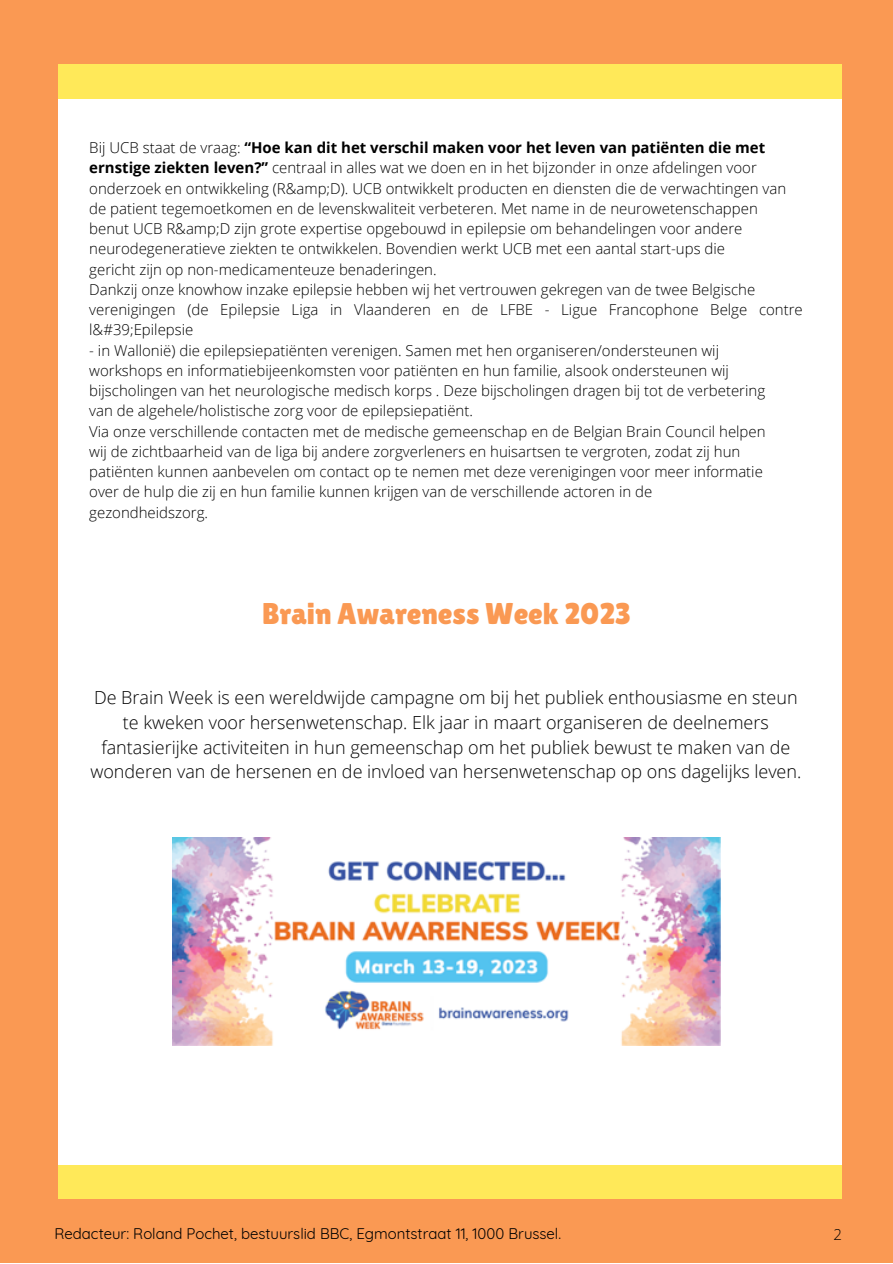
<style>
.page{position:relative;width:893px;height:1264px;background:#fff}
.page>*{position:absolute;margin:0;border:0;box-sizing:border-box;transform-origin:0 0}
.t1{font:30px "Lilita One";color:#fa9953}
.t2{font:300 18px/24.8px "Open Sans";color:#000;text-align:center}
.t3{font:300 15px/20.2px "Open Sans";color:#000}
.t4{font:15px "Quicksand";color:#000}
.s1{font-weight:700}
</style>
<div class="page">
<div style="left:0;top:0;width:892px;height:1262px;background:#fa9953"></div>
<div style="left:59px;top:77px;width:782px;height:1108px;background:#fff"></div>
<div style="left:59px;top:1165px;width:782px;height:33px;background:#ffe959"></div>
<div style="left:59px;top:64px;width:782px;height:34px;background:#ffe959"></div>
<img style="left:172px;top:837px;width:548px;height:208px">
<p class="t3" style="left:89px;top:137px;width:715px">Bij UCB staat de vraag: <span class="s1">“Hoe kan dit het verschil maken voor het leven van patiënten die met ernstige ziekten leven?”</span> centraal in alles wat we doen en in het bijzonder in onze afdelingen voor onderzoek en ontwikkeling (R&amp;amp;D). UCB ontwikkelt producten en diensten die de verwachtingen van de patient tegemoetkomen en de levenskwaliteit verbeteren. Met name in de neurowetenschappen<br>benut UCB R&amp;amp;D zijn grote expertise opgebouwd in epilepsie om behandelingen voor andere neurodegeneratieve ziekten te ontwikkelen. Bovendien werkt UCB met een aantal start-ups die<br>gericht zijn op non-medicamenteuze benaderingen.<br>Dankzij onze knowhow inzake epilepsie hebben wij het vertrouwen gekregen van de twee Belgische verenigingen (de Epilepsie Liga in Vlaanderen en de LFBE - Ligue Francophone Belge contre l&amp;#39;Epilepsie</p>
<p class="t3" style="left:89px;top:339px;width:677px">- in Wallonië) die epilepsiepatiënten verenigen. Samen met hen organiseren/ondersteunen wij workshops en informatiebijeenkomsten voor patiënten en hun familie, alsook ondersteunen wij bijscholingen van het neurologische medisch korps . Deze bijscholingen dragen bij tot de verbetering van de algehele/holistische zorg voor de epilepsiepatiënt.<br>Via onze verschillende contacten met de medische gemeenschap en de Belgian Brain Council helpen wij de zichtbaarheid van de liga bij andere zorgverleners en huisartsen te vergroten, zodat zij hun patiënten kunnen aanbevelen om contact op te nemen met deze verenigingen voor meer informatie over de hulp die zij en hun familie kunnen krijgen van de verschillende actoren in de gezondheidszorg.</p>
<h1 class="t1" style="left:262px;top:596px;width:370px">Brain Awareness Week 2023</h1>
<p class="t2" style="left:90px;top:684px;width:712px">De Brain Week is een wereldwijde campagne om bij het publiek enthousiasme en steun te kweken voor hersenwetenschap. Elk jaar in maart organiseren de deelnemers fantasierijke activiteiten in hun gemeenschap om het publiek bewust te maken van de wonderen van de hersenen en de invloed van hersenwetenschap op ons dagelijks leven.</p>
<p class="t4" style="left:55px;top:1224px;width:508px">Redacteur: Roland Pochet, bestuurslid BBC, Egmontstraat 11, 1000 Brussel.</p>
<p class="t3" style="left:833px;top:1223px;width:10px">2</p>
</div>
